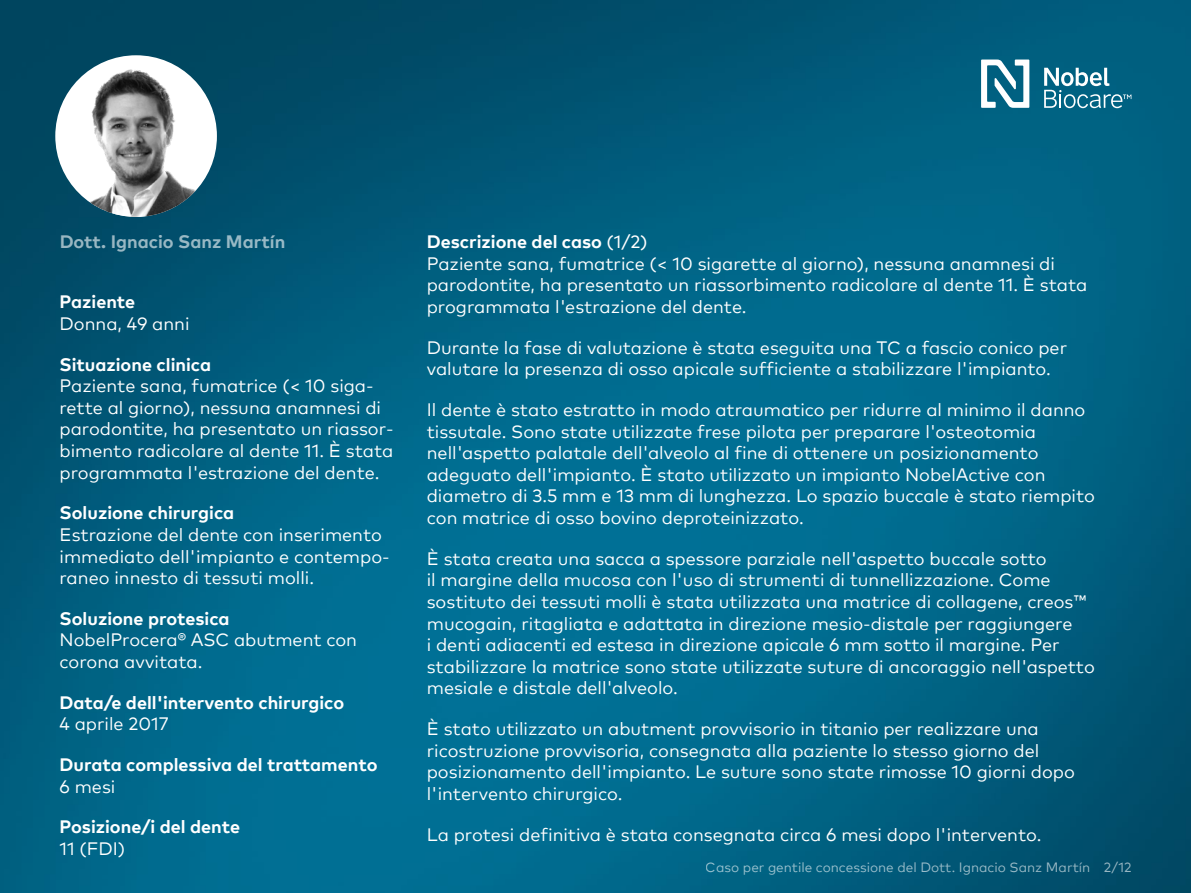
<style>
.page{position:relative;width:1191px;height:893px;background:#fff}
.page>*{position:absolute;margin:0;border:0;box-sizing:border-box;transform-origin:0 0}
.t1{font:18px/21.6px "Mark Pro";color:#fff}
.t2{font:700 18px "Mark Pro";color:#fff}
.t3{font:13.5px "Mark Pro";color:#fff}
.s1{font-weight:700}
.s2{font-style:inherit}
</style>
<div class="page">
<img style="left:0;top:0;width:1191px;height:893px">
<div style="left:55px;top:55px;width:162px;height:162px;background:#fff;border-radius:50%"></div>
<img style="left:55px;top:67px;width:162px;height:150px">
<svg style="left:1044px;top:68px;width:87px;height:40px"></svg>
<svg style="left:981px;top:60px;width:48px;height:48px"></svg>
<p class="t2" style="left:60px;top:228px;width:227px">Dott. Ignacio Sanz Martín</p>
<p class="t2" style="left:60px;top:288px;width:77px">Paziente</p>
<p class="t1" style="left:60px;top:311px;width:132px">Donna, 49 anni</p>
<p class="t2" style="left:60px;top:350px;width:153px">Situazione clinica</p>
<p class="t1" style="left:60px;top:374px;width:335px">Paziente sana, fumatrice (&lt; 10 siga&shy;rette al giorno), nessuna anamnesi di parodontite, ha presentato un riassor&shy;bimento radicolare al dente 11. È stata programmata l'estrazione del dente.</p>
<p class="t2" style="left:60px;top:499px;width:176px">Soluzione chirurgica</p>
<p class="t1" style="left:60px;top:522px;width:332px">Estrazione del dente con inserimento immediato dell'impianto e contempo&shy;raneo innesto di tessuti molli.</p>
<p class="t2" style="left:60px;top:605px;width:171px">Soluzione protesica</p>
<p class="t1" style="left:60px;top:628px;width:299px">NobelProcera® ASC abutment con corona avvitata.</p>
<p class="t2" style="left:60px;top:689px;width:286px">Data/e dell'intervento chirurgico</p>
<p class="t1" style="left:60px;top:712px;width:111px">4 aprile 2017</p>
<p class="t2" style="left:60px;top:751px;width:319px">Durata complessiva del trattamento</p>
<p class="t1" style="left:60px;top:774px;width:57px">6 mesi</p>
<p class="t2" style="left:60px;top:813px;width:182px">Posizione/i del dente</p>
<p class="t1" style="left:60px;top:836px;width:67px">11 (FDI)</p>
<p class="t1" style="left:427px;top:229px;width:662px"><span class="s1">Descrizione del caso</span> <span class="s2">(1/2)<br></span>Paziente sana, fumatrice (&lt; 10 sigarette al giorno), nessuna anamnesi di parodontite, ha presentato un riassorbimento radicolare al dente 11. È stata programmata l'estrazione del dente.</p>
<p class="t1" style="left:427px;top:335px;width:642px">Durante la fase di valutazione è stata eseguita una TC a fascio conico per valutare la presenza di osso apicale sufficiente a stabilizzare l'impianto.</p>
<p class="t1" style="left:427px;top:397px;width:670px">Il dente è stato estratto in modo atraumatico per ridurre al minimo il danno tissutale. Sono state utilizzate frese pilota per preparare l'osteotomia nell'aspetto palatale dell'alveolo al fine di ottenere un posizionamento adeguato dell'impianto. È stato utilizzato un impianto NobelActive con diametro di 3.5 mm e 13 mm di lunghezza. Lo spazio buccale è stato riempito con matrice di osso bovino deproteinizzato.</p>
<p class="t1" style="left:427px;top:546px;width:669px">È stata creata una sacca a spessore parziale nell'aspetto buccale sotto<br>il margine della mucosa con l'uso di strumenti di tunnellizzazione. Come sostituto dei tessuti molli è stata utilizzata una matrice di collagene, creos™ mucogain, ritagliata e adattata in direzione mesio-distale per raggiungere<br>i denti adiacenti ed estesa in direzione apicale 6 mm sotto il margine. Per stabilizzare la matrice sono state utilizzate suture di ancoraggio nell'aspetto mesiale e distale dell'alveolo.</p>
<p class="t1" style="left:427px;top:716px;width:649px">È stato utilizzato un abutment provvisorio in titanio per realizzare una ricostruzione provvisoria, consegnata alla paziente lo stesso giorno del posizionamento dell'impianto. Le suture sono state rimosse 10 giorni dopo l'intervento chirurgico.</p>
<p class="t1" style="left:427px;top:822px;width:616px">La protesi definitiva è stata consegnata circa 6 mesi dopo l'intervento.</p>
<p class="t3" style="left:706px;top:857px;width:427px">Caso per gentile concessione del Dott. Ignacio Sanz Martín 2/12</p>
</div>
